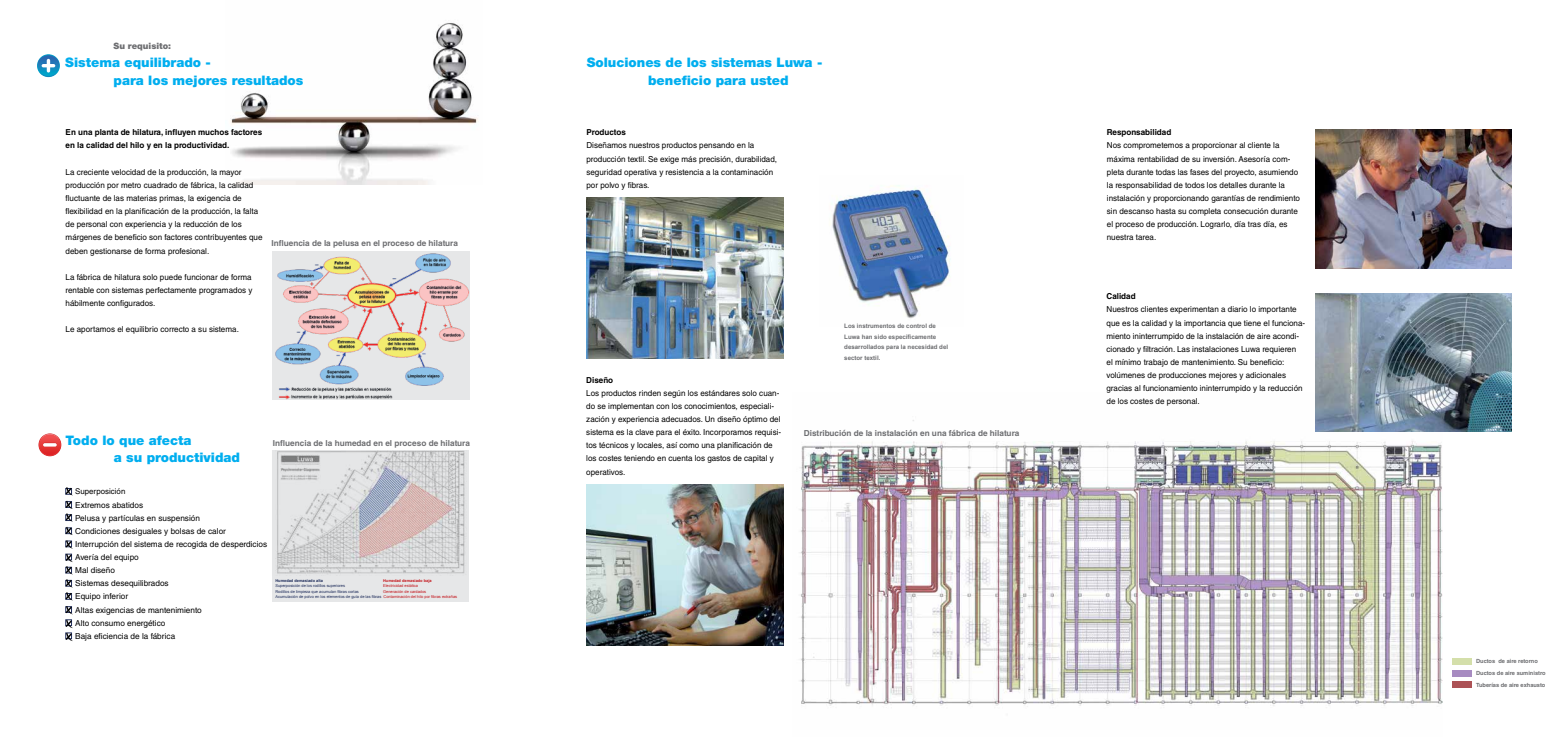
<style>
.page{position:relative;width:1558px;height:737px;background:#fff}
.page>*{position:absolute;margin:0;border:0;box-sizing:border-box;transform-origin:0 0}
.t1{font:900 13.12px/17.5px "Helvetica Neue LT Std";color:#00aeef}
.t2{font:900 8.75px "Helvetica Neue LT Std";color:#6d6e71}
.t3{font:8.22px/13.1px "Helvetica LT Std";color:#000}
.t4{font:700 8.22px "Helvetica LT Std";color:#6d6e71}
.t5{font:700 8.22px/13.1px "Helvetica LT Std";color:#000}
.t6{font:7.88px "Helvetica LT Std";color:#000}
.t7{font:700 6.12px/10.5px "Arial";color:#6d6e71}
.t8{font:700 5.69px/12.2px "Helvetica LT Std";color:#6d6e71}
.t9{font:3.94px/5.2px "Arial";color:#c4161c}
.t10{font:3.94px "Arial";color:#1f2d5b}
.t11{font:700 3.94px "Arial";color:#1f2d5b}
.t12{font:700 3.94px "Arial";color:#c4161c}
.s1{color:#1f2d5b}
</style>
<div class="page">
<img style="left:272px;top:251px;width:198px;height:149px">
<img style="left:231px;top:23px;width:247px;height:162px">
<svg style="left:37px;top:54px;width:23px;height:23px"></svg>
<svg style="left:37px;top:55px;width:22px;height:22px"></svg>
<svg style="left:38px;top:433px;width:23px;height:23px"></svg>
<svg style="left:39px;top:434px;width:22px;height:22px"></svg>
<hr style="left:43px;top:442px;width:14px;height:4px;background:#e03838;border-radius:2px">
<hr style="left:43px;top:443px;width:14px;height:3px;background:#fff;border-radius:2px">
<svg style="left:65px;top:487px;width:8px;height:113px"></svg>
<svg style="left:65px;top:606px;width:8px;height:35px"></svg>
<div style="left:272px;top:450px;width:197px;height:152px;background:#e6e7e8"></div>
<img style="left:277px;top:450px;width:188px;height:124px">
<img style="left:587px;top:198px;width:196px;height:160px">
<img style="left:587px;top:485px;width:196px;height:160px">
<img style="left:799px;top:420px;width:643px;height:286px">
<img style="left:832px;top:185px;width:119px;height:134px">
<img style="left:1315px;top:129px;width:196px;height:140px">
<img style="left:1315px;top:293px;width:196px;height:138px">
<div style="left:1452px;top:659px;width:19px;height:6px;background:#d4dfaa"></div>
<div style="left:1452px;top:670px;width:19px;height:6px;background:#a78bc1"></div>
<div style="left:1452px;top:681px;width:19px;height:6px;background:#ac5256"></div>
<p class="t2" style="left:114px;top:41px;width:59px">Su requisito:</p>
<h1 class="t1" style="left:114px;top:54px;width:191px;text-indent:-48px">Sistema equilibrado -<br>para los mejores resultados</h1>
<p class="t5" style="left:66px;top:126px;width:198px">En una planta de hilatura, influyen muchos factores en la calidad del hilo y en la productividad.</p>
<p class="t3" style="left:66px;top:165px;width:198px">La creciente velocidad de la producción, la mayor producción por metro cuadrado de fábrica, la calidad fluctuante de las materias primas, la exigencia de flexibilidad en la planificación de la producción, la falta de personal con experiencia y la reducción de los márgenes de beneficio son factores contribuyentes que deben gestionarse de forma profesional.</p>
<p class="t3" style="left:66px;top:270px;width:188px;text-align:justify">La fábrica de hilatura solo puede funcionar de forma rentable con sistemas perfectamente programados y hábilmente configurados.</p>
<p class="t3" style="left:66px;top:323px;width:175px">Le aportamos el equilibrio correcto a su sistema.</p>
<p class="t4" style="left:271px;top:238px;width:188px">Influencia de la pelusa en el proceso de hilatura</p>
<h1 class="t1" style="left:114px;top:431px;width:128px;text-indent:-48px">Todo lo que afecta<br>a su productividad</h1>
<p class="t6" style="left:75px;top:487px;width:52px">Superposición</p>
<p class="t3" style="left:75px;top:498px;width:193px">Extremos abatidos<br>Pelusa y partículas en suspensión<br>Condiciones desiguales y bolsas de calor<br>Interrupción del sistema de recogida de desperdicios<br>Avería del equipo<br>Mal diseño<br>Sistemas desequilibrados<br>Equipo inferior<br>Altas exigencias de mantenimiento<br>Alto consumo energético<br>Baja eficiencia de la fábrica</p>
<p class="t4" style="left:273px;top:438px;width:198px">Influencia de la humedad en el proceso de hilatura</p>
<p class="t11" style="left:275px;top:578px;width:49px">Humedad demasiado alta</p>
<p class="t12" style="left:383px;top:578px;width:50px">Humedad demasiado baja</p>
<p class="t10" style="left:275px;top:583px;width:71px">Superposición de los rodillos superiores</p>
<p class="t9" style="left:383px;top:583px;width:37px">Electricidad estática</p>
<p class="t10" style="left:275px;top:588px;width:85px">Rodillos de limpieza que acumulan fibras cortas</p>
<p class="t9" style="left:275px;top:588px;width:183px;text-indent:108px">Generación de cardados<br><span class="s1">Acumulación de polvo en los elementos de guía de las fibras</span> Contaminación del hilo por fibras extrañas</p>
<h1 class="t1" style="left:648px;top:54px;width:176px;text-indent:-61px">Soluciones de los sistemas Luwa - beneficio para usted</h1>
<p class="t5" style="left:586px;top:126px;width:41px">Productos</p>
<p class="t3" style="left:586px;top:139px;width:192px">Diseñamos nuestros productos pensando en la producción textil. Se exige más precisión, durabilidad, seguridad operativa y resistencia a la contaminación por polvo y fibras.</p>
<p class="t5" style="left:586px;top:373px;width:28px">Diseño</p>
<p class="t3" style="left:586px;top:386px;width:196px">Los productos rinden según los estándares solo cuan&shy;do se implementan con los conocimientos, especiali&shy;zación y experiencia adecuados. Un diseño óptimo del sistema es la clave para el éxito. Incorporamos requisi&shy;tos técnicos y locales, así como una planificación de los costes teniendo en cuenta los gastos de capital y operativos.</p>
<p class="t7" style="left:844px;top:321px;width:105px">Los instrumentos de control de<br>Luwa han sido específicamente desarrollados para la necesidad del sector textil.</p>
<p class="t4" style="left:804px;top:428px;width:217px">Distribución de la instalación en una fábrica de hilatura</p>
<p class="t5" style="left:1107px;top:126px;width:66px">Responsabilidad</p>
<p class="t3" style="left:1107px;top:139px;width:195px">Nos comprometemos a proporcionar al cliente la máxima rentabilidad de su inversión. Asesoría com&shy;pleta durante todas las fases del proyecto, asumiendo la responsabilidad de todos los detalles durante la instalación y proporcionando garantías de rendimiento sin descanso hasta su completa consecución durante el proceso de producción. Lograrlo, día tras día, es nuestra tarea.</p>
<p class="t5" style="left:1106px;top:290px;width:31px">Calidad</p>
<p class="t3" style="left:1106px;top:303px;width:200px">Nuestros clientes experimentan a diario lo importante que es la calidad y la importancia que tiene el funciona&shy;miento ininterrumpido de la instalación de aire acondi&shy;cionado y filtración. Las instalaciones Luwa requieren<br>el mínimo trabajo de mantenimiento. Su beneficio: volúmenes de producciones mejores y adicionales gracias al funcionamiento ininterrumpido y la reducción de los costes de personal.</p>
<p class="t8" style="left:1476px;top:654px;width:71px">Ductos de aire retorno<br>Ductos de aire suministro<br>Tuberías de aire exhausto</p>
</div>
